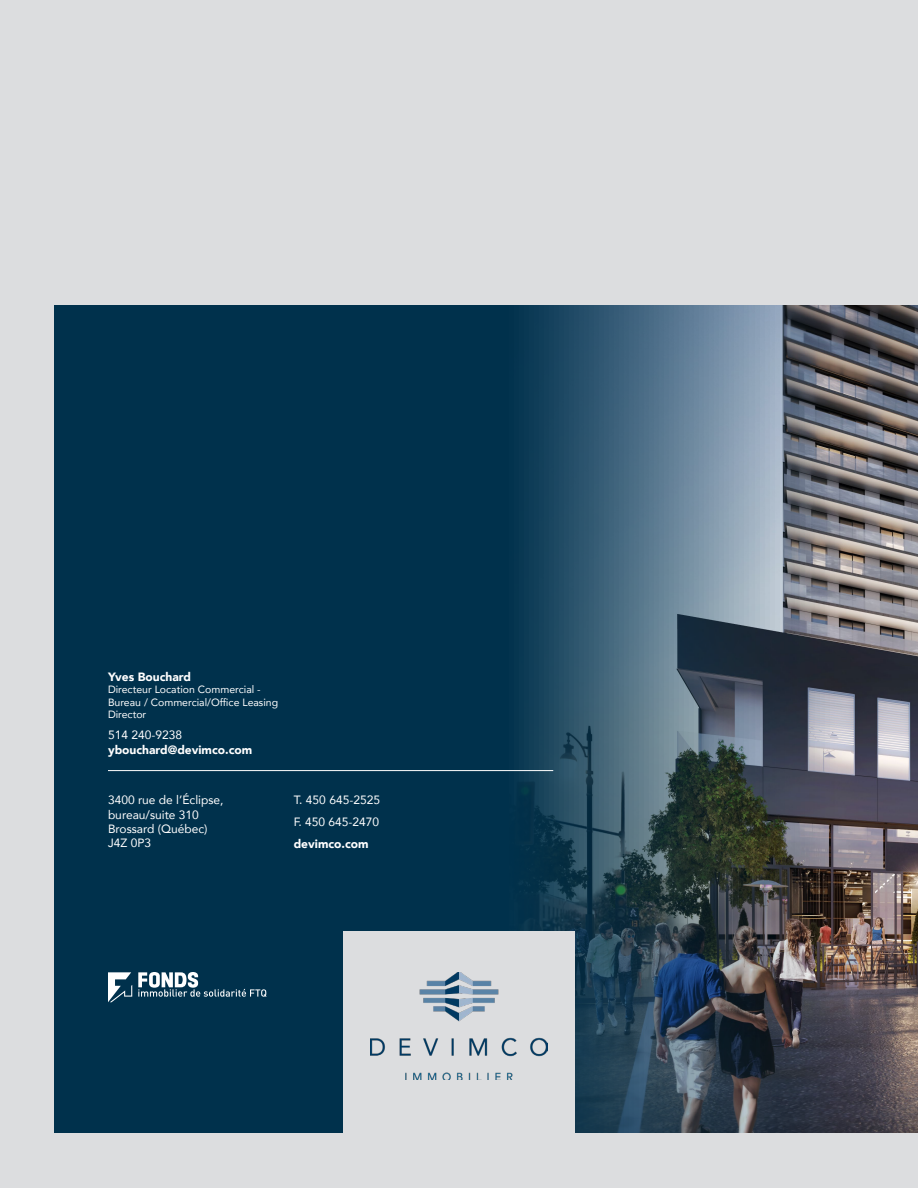
<style>
.page{position:relative;width:918px;height:1188px;background:#dcdddf}
.page>*{position:absolute;margin:0;border:0;box-sizing:border-box;transform-origin:0 0}
.t1{font:12px/14.4px "Avenir";color:#fff}
.t2{font:900 12px "Avenir";color:#fff}
.t3{font:10.5px/12.6px "Avenir";color:#fff}
</style>
<div class="page">
<div style="left:54px;top:306px;width:864px;height:827px;background:#00314c"></div>
<img style="left:503px;top:306px;width:415px;height:827px">
<div style="left:343px;top:931px;width:232px;height:257px;background:#dcdddf"></div>
<img style="left:371px;top:972px;width:176px;height:108px">
<svg style="left:108px;top:972px;width:159px;height:30px"></svg>
<hr style="left:108px;top:770px;width:445px;height:1px;background:#fff">
<p class="t2" style="left:108px;top:666px;width:85px">Yves Bouchard</p>
<p class="t3" style="left:108px;top:683px;width:172px">Directeur Location Commercial -<br>Bureau / Commercial/Office Leasing<br>Director</p>
<p class="t1" style="left:108px;top:728px;width:76px">514 240-9238</p>
<p class="t2" style="left:108px;top:739px;width:146px">ybouchard@devimco.com</p>
<p class="t1" style="left:108px;top:793px;width:117px">3400 rue de l’Éclipse,</p>
<p class="t1" style="left:108px;top:807px;width:92px">bureau/suite 310</p>
<p class="t1" style="left:108px;top:821px;width:101px">Brossard (Québec)<br>J4Z 0P3</p>
<p class="t1" style="left:294px;top:793px;width:88px">T. 450 645-2525</p>
<p class="t1" style="left:294px;top:814px;width:87px">F. 450 645-2470</p>
<p class="t2" style="left:294px;top:834px;width:76px">devimco.com</p>
</div>
